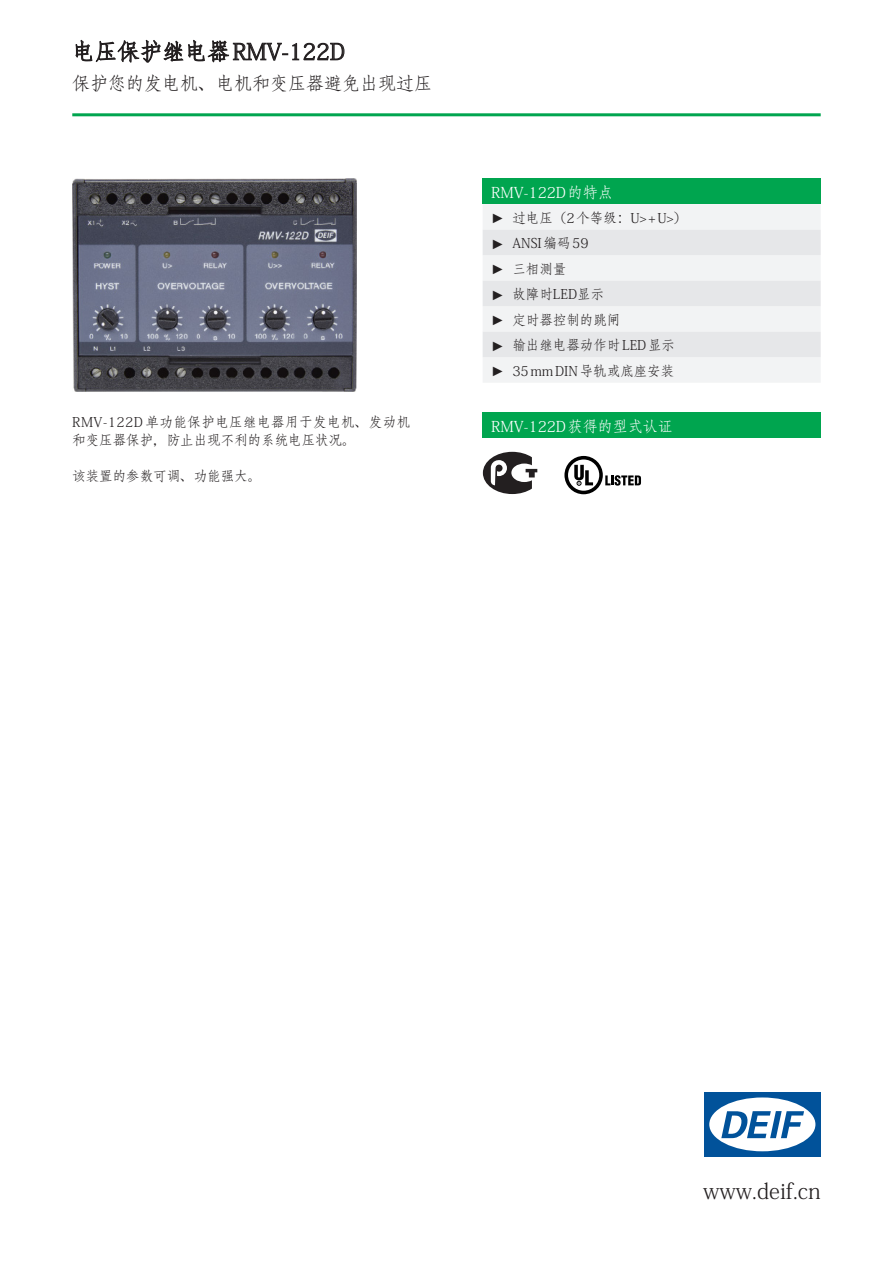
<style>
.page{position:relative;width:893px;height:1263px;background:#fff}
.page>*{position:absolute;margin:0;border:0;box-sizing:border-box;transform-origin:0 0}
.t1{font:22.5px "Adobe Fangsong Std";color:#231f20}
.t2{font:21.75px "Adobe Fangsong Std";color:#231f20}
.t3{font:18px "Adobe Fangsong Std";color:#231f20}
.t4{font:15px "Adobe Fangsong Std";color:#fff}
.t5{font:13.5px/25.5px "Adobe Fangsong Std";color:#231f20}
.t6{font:13.5px/18px "Adobe Fangsong Std";letter-spacing:.035em;color:#231f20}
.s1{font-family:"Arial"}
</style>
<div class="page">
<hr style="left:72px;top:113px;width:749px;height:3px;background:#00a54f">
<svg style="left:75px;top:39px;width:270px;height:24px"></svg>
<img style="left:72px;top:179px;width:284px;height:212px">
<div style="left:483px;top:179px;width:338px;height:25px;background:#00a54f"></div>
<div style="left:483px;top:204px;width:338px;height:178px;background:#f2f3f4"></div>
<svg style="left:483px;top:230px;width:338px;height:127px"></svg>
<div style="left:483px;top:412px;width:338px;height:26px;background:#00a54f"></div>
<svg style="left:483px;top:452px;width:54px;height:42px"></svg>
<svg style="left:564px;top:456px;width:77px;height:38px"></svg>
<div style="left:704px;top:1092px;width:117px;height:64px;background:#01529a"></div>
<div style="left:709px;top:1097px;width:106px;height:54px;background:#fff;border-radius:50%"></div>
<svg style="left:721px;top:1111px;width:83px;height:27px"></svg>
<h1 class="t1" style="left:72px;top:38px;width:274px">电压保护继电器 RMV-122D</h1>
<h3 class="t3" style="left:72px;top:73px;width:361px">保护您的发电机、电机和变压器避免出现过压</h3>
<p class="t6" style="left:72px;top:413px;width:340px">RMV-122D 单功能保护电压继电器用于发电机、发动机和变压器保护，防止出现不利的系统电压状况。</p>
<p class="t5" style="left:72px;top:464px;width:190px">该装置的参数可调、功能强大。</p>
<p class="t4" style="left:491px;top:183px;width:123px">RMV-122D的特点</p>
<p class="t5" style="left:491px;top:205px;width:198px"><span class="s1">►</span> 过电压（2 个等级：U&gt; + U&gt;）<span class="s1">►</span> ANSI 编码 59<br><span class="s1">►</span> 三相测量<br><span class="s1">►</span> 故障时LED显示<br><span class="s1">►</span> 定时器控制的跳闸<br><span class="s1">►</span> 输出继电器动作时 LED 显示<span class="s1">►</span> 35 mm DIN 导轨或底座安装</p>
<p class="t4" style="left:491px;top:417px;width:183px">RMV-122D 获得的型式认证</p>
<h2 class="t2" style="left:703px;top:1178px;width:119px">www.deif.cn</h2>
</div>
